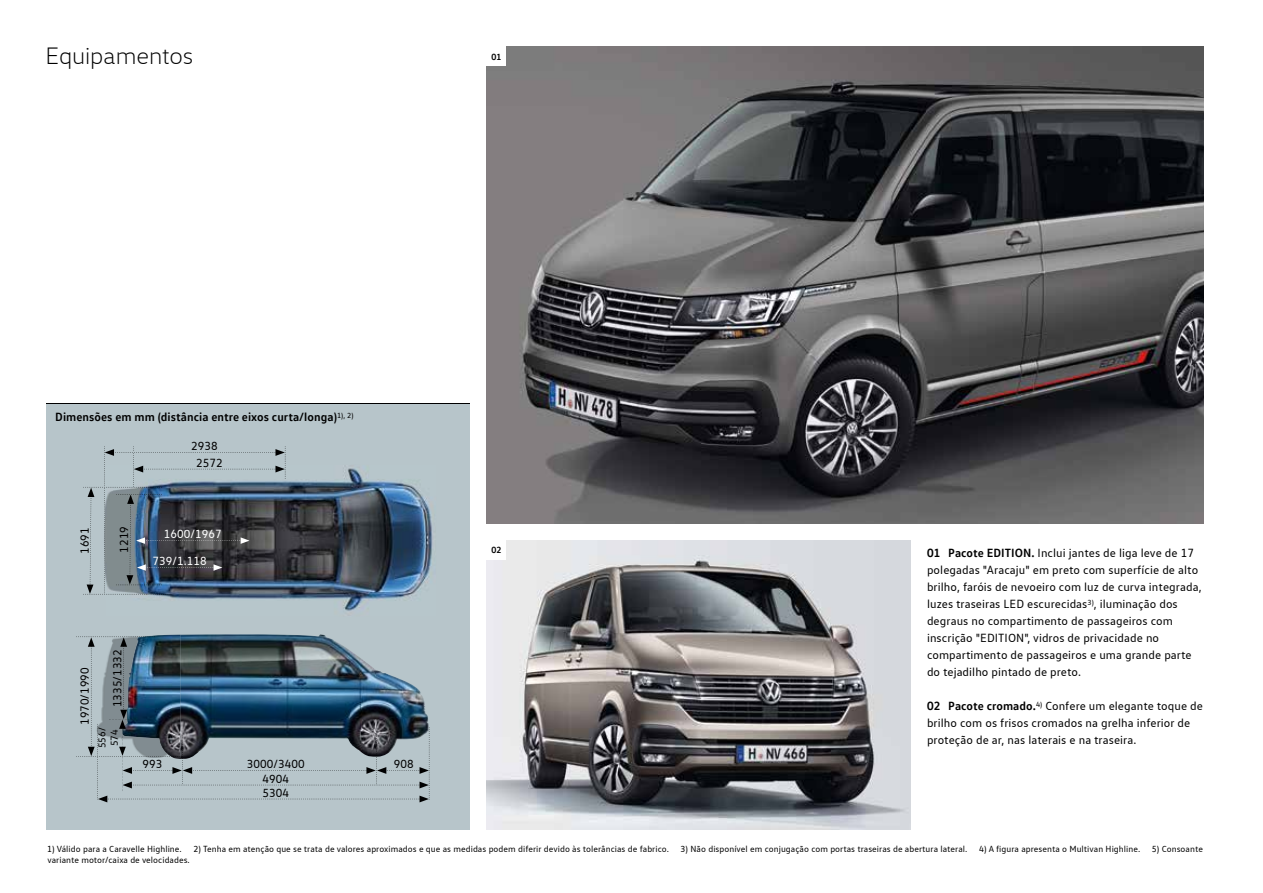
<style>
.page{position:relative;width:1263px;height:893px;background:#fff}
.page>*{position:absolute;margin:0;border:0;box-sizing:border-box;transform-origin:0 0}
.t1{font:300 24px "VW Head";letter-spacing:-.005em;color:#000}
.t2{font:12px/17px "VW Text";letter-spacing:.005em;color:#000}
.t3{font:700 12px "VW Text";letter-spacing:.005em;color:#000}
.t4{font:12px "VW Text";letter-spacing:.005em;color:#fff}
.t5{font:10.2px/12.3px "VW Text";color:#000}
.t6{font:9px "VW Text";letter-spacing:.005em;color:#000}
.t7{font:700 9px "VW Text";color:#000}
.s1{font-weight:700}
</style>
<div class="page">
<div style="left:47px;top:404px;width:423px;height:425px;background:#b7c5ca"></div>
<img style="left:152px;top:468px;width:281px;height:143px">
<img style="left:487px;top:47px;width:716px;height:476px">
<img style="left:487px;top:540px;width:423px;height:289px">
<div style="left:487px;top:47px;width:19px;height:19px;background:#fff"></div>
<svg style="left:83px;top:446px;width:203px;height:149px"></svg>
<img style="left:76px;top:636px;width:354px;height:166px">
<hr style="left:47px;top:403px;width:423px;height:1px;background:#000">
<div style="left:487px;top:540px;width:19px;height:19px;background:#fff"></div>
<h1 class="t1" style="left:46px;top:41px;width:149px">Equipamentos</h1>
<p class="t7" style="left:491px;top:51px;width:11px">01</p>
<p class="t3" style="left:55px;top:409px;width:300px">Dimensões em mm (distância entre eixos curta/longa)<sup>1),</sup> <sup>2)</sup></p>
<p class="t2" style="left:76px;top:554px;width:28px;rotate:-90deg">1691</p>
<p class="t2" style="left:115px;top:553px;width:28px;rotate:-90deg">1219</p>
<p class="t2" style="left:191px;top:437px;width:33px;text-align:center">2938<br>2572</p>
<p class="t4" style="left:164px;top:527px;width:59px">1600/1967</p>
<p class="t4" style="left:153px;top:553px;width:56px">739/1.118</p>
<p class="t2" style="left:76px;top:725px;width:59px;rotate:-90deg">1970/1990</p>
<p class="t2" style="left:109px;top:707px;width:59px;rotate:-90deg">1335/1332</p>
<p class="t5" style="left:96px;top:748px;width:22px;rotate:-90deg">556/<br>574</p>
<p class="t2" style="left:143px;top:755px;width:21px">993</p>
<p class="t2" style="left:247px;top:755px;width:59px">3000/3400</p>
<p class="t2" style="left:394px;top:755px;width:21px">908</p>
<p class="t2" style="left:262px;top:771px;width:28px;line-height:14px">4904<br>5304</p>
<p class="t7" style="left:491px;top:544px;width:12px">02</p>
<p class="t2" style="left:927px;top:544px;width:276px"><span class="s1">01 Pacote EDITION.</span> Inclui jantes de liga leve de 17 polegadas "Aracaju" em preto com superfície de alto brilho, faróis de nevoeiro com luz de curva integrada, luzes traseiras LED escurecidas<sup>3)</sup>, iluminação dos degraus no compartimento de passageiros com inscrição "EDITION", vidros de privacidade no compartimento de passageiros e uma grande parte do tejadilho pintado de preto.</p>
<p class="t2" style="left:927px;top:697px;width:277px"><span class="s1">02 Pacote cromado.</span><sup>4)</sup> Confere um elegante toque de brilho com os frisos cromados na grelha inferior de proteção de ar, nas laterais e na traseira.</p>
<p class="t6" style="left:47px;top:844px;width:136px">1) Válido para a Caravelle Highline.</p>
<p class="t6" style="left:193px;top:844px;width:477px">2) Tenha em atenção que se trata de valores aproximados e que as medidas podem diferir devido às tolerâncias de fabrico.</p>
<p class="t6" style="left:681px;top:844px;width:288px">3) Não disponível em conjugação com portas traseiras de abertura lateral.</p>
<p class="t6" style="left:979px;top:844px;width:163px">4) A figura apresenta o Multivan Highline.</p>
<p class="t6" style="left:1152px;top:844px;width:53px">5) Consoante</p>
<p class="t6" style="left:47px;top:854px;width:144px">variante motor/caixa de velocidades.</p>
</div>
